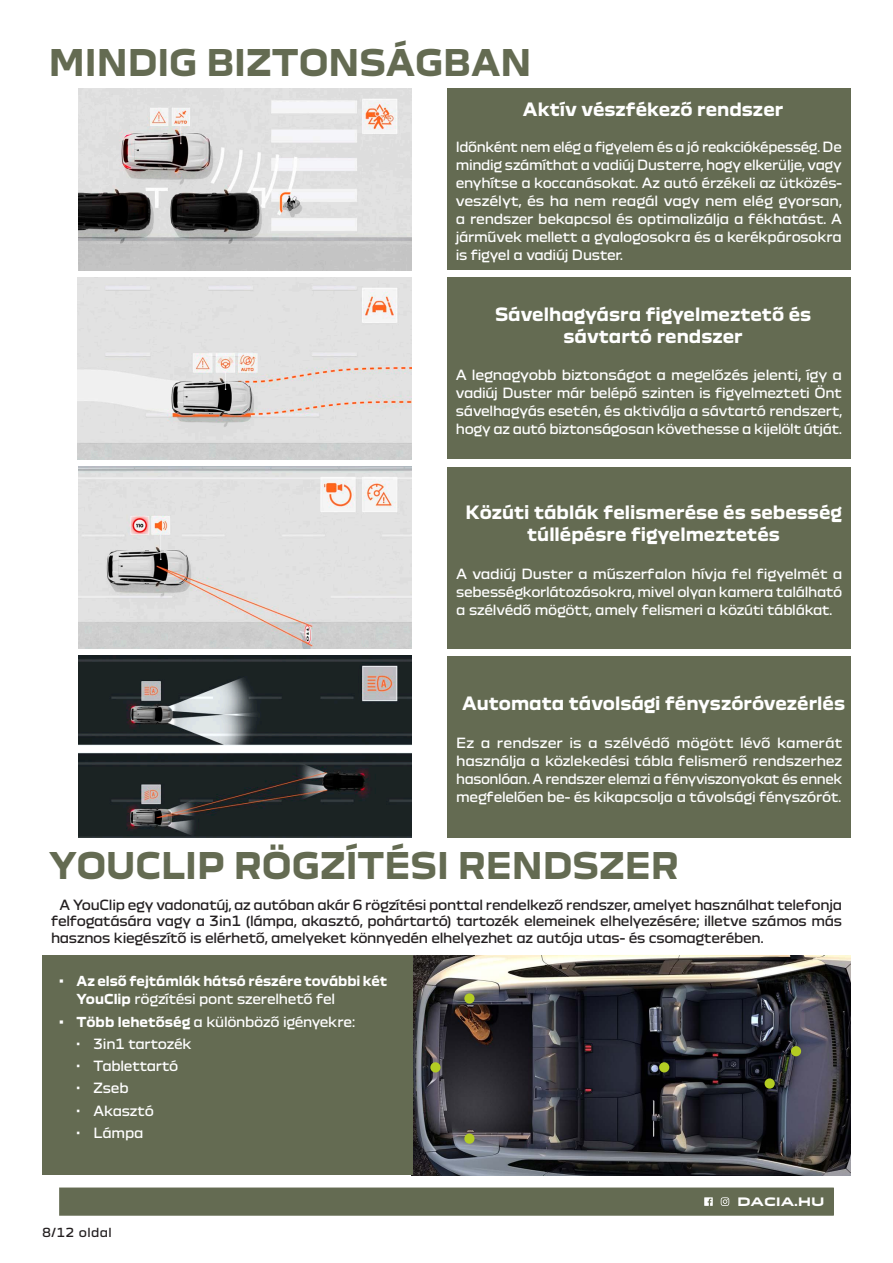
<style>
.page{position:relative;width:893px;height:1263px;background:#fff}
.page>*{position:absolute;margin:0;border:0;box-sizing:border-box;transform-origin:0 0}
.povinne_ruceni{font:700 36px "Dacia Block";color:#646b52}
.Titre-fd-bleu{font:700 18px/21.6px "Dacia Block";color:#fff;text-align:center}
.Titre-fd-bleu-2{font:13.5px/18px "Dacia Block";letter-spacing:-.02em;color:#fff;text-align:justify}
.Titre-fd-bleu-3{font:13.5px/16.2px "Dacia Block";letter-spacing:-.02em;color:#231f20;text-align:justify}
.t1{font:700 13.5px/18px "Dacia Block";letter-spacing:-.005em;color:#fff}
.t2{font:12px "Dacia Block";letter-spacing:.035em;color:#231f20}
.t3{font:700 11.4px "Dacia Block Extended";letter-spacing:-.005em;color:#fff}
.s1{font-weight:400}
.s2{font-weight:700}
</style>
<div class="page">
<div style="left:60px;top:1188px;width:773px;height:27px;background:#646b52"></div>
<svg style="left:704px;top:1197px;width:9px;height:9px"></svg>
<svg style="left:721px;top:1197px;width:8px;height:9px"></svg>
<div style="left:59px;top:1187px;width:775px;height:29px;border:2px solid #646b52"></div>
<img style="left:413px;top:955px;width:437px;height:220px">
<img style="left:79px;top:88px;width:333px;height:182px">
<img style="left:78px;top:277px;width:333px;height:182px">
<img style="left:78px;top:467px;width:333px;height:181px">
<img style="left:78px;top:656px;width:333px;height:182px">
<div style="left:447px;top:88px;width:403px;height:182px;background:#646b52"></div>
<div style="left:447px;top:277px;width:403px;height:182px;background:#646b52"></div>
<div style="left:448px;top:467px;width:403px;height:181px;background:#646b52"></div>
<div style="left:448px;top:656px;width:403px;height:182px;background:#646b52"></div>
<div style="left:43px;top:955px;width:370px;height:220px;background:#646b52"></div>
<div style="left:659px;top:1062px;width:10px;height:10px;background:#b3cc23;border-radius:50%"></div>
<div style="left:791px;top:1046px;width:10px;height:10px;background:#b3cc23;border-radius:50%"></div>
<div style="left:765px;top:1078px;width:10px;height:11px;background:#b3cc23;border-radius:50%"></div>
<div style="left:464px;top:993px;width:11px;height:10px;background:#b3cc23;border-radius:50%"></div>
<div style="left:464px;top:1133px;width:11px;height:11px;background:#b3cc23;border-radius:50%"></div>
<div style="left:430px;top:1062px;width:11px;height:10px;background:#b3cc23;border-radius:50%"></div>
<p class="povinne_ruceni" style="left:49px;top:42px;width:484px">MINDIG BIZTONSÁGBAN</p>
<p class="Titre-fd-bleu" style="left:523px;top:99px;width:262px">Aktív vészfékező rendszer</p>
<p class="Titre-fd-bleu-2" style="left:456px;top:139px;width:388px">Időnként nem elég a figyelem és a jó reakcióképesség. De mindig számíthat a vadiúj Dusterre, hogy elkerülje, vagy enyhítse a koccanásokat. Az autó érzékeli az ütközés&shy;veszélyt, és ha nem reagál vagy nem elég gyorsan, a rendszer bekapcsol és optimalizálja a fékhatást. A járművek mellett a gyalogosokra és a kerékpárosokra is figyel a vadiúj Duster.</p>
<p class="Titre-fd-bleu" style="left:495px;top:304px;width:318px">Sávelhagyásra figyelmeztető és sávtartó rendszer</p>
<p class="Titre-fd-bleu-2" style="left:456px;top:367px;width:388px">A legnagyobb biztonságot a megelőzés jelenti, így a vadiúj Duster már belépő szinten is figyelmezteti Önt sávelhagyás esetén, és aktiválja a sávtartó rendszert, hogy az autó biztonságosan követhesse a kijelölt útját.</p>
<p class="Titre-fd-bleu" style="left:465px;top:502px;width:378px">Közúti táblák felismerése és sebesség túllépésre figyelmeztetés</p>
<p class="Titre-fd-bleu-2" style="left:456px;top:565px;width:388px">A vadiúj Duster a műszerfalon hívja fel figyelmét a sebességkorlátozásokra, mivel olyan kamera található a szélvédő mögött, amely felismeri a közúti táblákat.</p>
<p class="Titre-fd-bleu" style="left:462px;top:693px;width:385px">Automata távolsági fényszóróvezérlés</p>
<p class="Titre-fd-bleu-2" style="left:456px;top:734px;width:388px">Ez a rendszer is a szélvédő mögött lévő kamerát használja a közlekedési tábla felismerő rendszerhez hasonlóan. A rendszer elemzi a fényviszonyokat és ennek megfelelően be- és kikapcsolja a távolsági fényszórót.</p>
<p class="povinne_ruceni" style="left:49px;top:846px;width:631px">YOUCLIP RÖGZÍTÉSI RENDSZER</p>
<p class="Titre-fd-bleu-3" style="left:51px;top:897px;width:792px;text-indent:9px">A YouClip egy vadonatúj, az autóban akár 6 rögzítési ponttal rendelkező rendszer, amelyet használhat telefonja felfogatására vagy a 3in1 (lámpa, akasztó, pohártartó) tartozék elemeinek elhelyezésére; illetve számos más hasznos kiegészítő is elérhető, amelyeket könnyedén elhelyezhet az autója utas- és csomagterében.</p>
<p class="t1" style="left:77px;top:972px;width:312px;text-indent:-17px">• Az első fejtámlák hátsó részére további két<br>YouClip <span class="s1">rögzítési pont szerelhető fel</span></p>
<p class="Titre-fd-bleu-2" style="left:60px;top:1013px;width:297px"><span class="s2">• Több lehetőség</span> a különböző igényekre:</p>
<p class="Titre-fd-bleu-2" style="left:77px;top:1035px;width:116px">• 3in1 tartozék</p>
<p class="Titre-fd-bleu-2" style="left:77px;top:1057px;width:103px">• Tablettartó</p>
<p class="Titre-fd-bleu-2" style="left:77px;top:1080px;width:54px">• Zseb</p>
<p class="Titre-fd-bleu-2" style="left:77px;top:1102px;width:79px">• Akasztó</p>
<p class="Titre-fd-bleu-2" style="left:77px;top:1124px;width:68px">• Lámpa</p>
<p class="t2" style="left:43px;top:1223px;width:71px">8/12 oldal</p>
<p class="t3" style="left:737px;top:1195px;width:89px">DACIA.HU</p>
</div>
